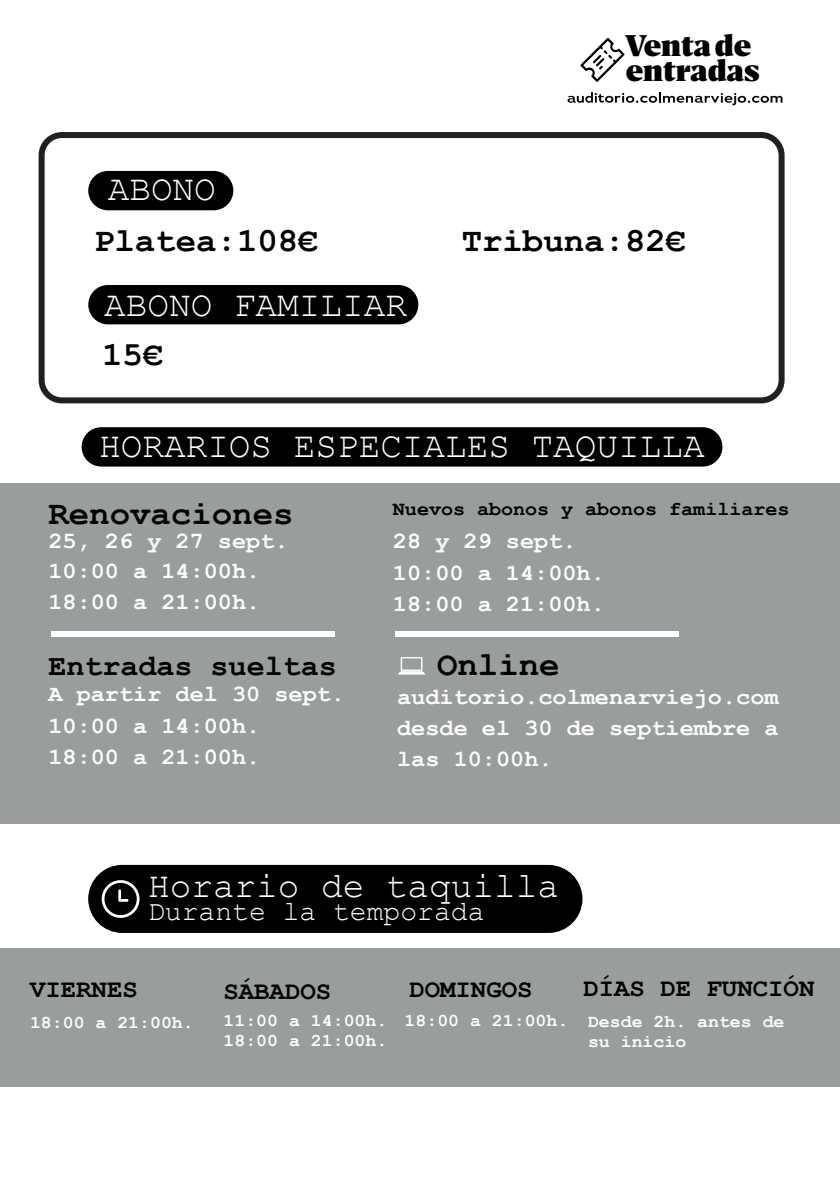
<style>
.page{position:relative;width:840px;height:1191px;background:#fff}
.page>*{position:absolute;margin:0;border:0;box-sizing:border-box;transform-origin:0 0}
.t1{font:36px "Courier New";color:#fff}
.t2{font:700 34px "Courier New";color:#000001}
.t3{font:700 30px "Courier New";color:#000001}
.t4{font:29.4px/24.8px "Corsario VF";color:#000001}
.t5{font:28px "Courier New";color:#fff}
.t6{font:700 25.6px "Courier New";color:#000001}
.t7{font:700 23.2px/31.2px "Courier New";color:#fff}
.t8{font:700 20px "Courier New";color:#000001}
.t9{font:700 18px/20px "Courier New";color:#fff}
</style>
<div class="page">
<div style="left:0;top:484px;width:839px;height:340px;background:#9a9d9e"></div>
<div style="left:51px;top:632px;width:283px;height:5px;background:#fff"></div>
<div style="left:395px;top:632px;width:283px;height:5px;background:#fff"></div>
<div style="left:1px;top:948px;width:838px;height:138px;background:#9a9d9e"></div>
<svg style="left:398px;top:657px;width:27px;height:17px"></svg>
<div style="left:88px;top:285px;width:330px;height:39px;background:#000001;border-radius:20px"></div>
<div style="left:88px;top:171px;width:145px;height:39px;background:#000001;border-radius:20px"></div>
<div style="left:82px;top:427px;width:640px;height:39px;background:#000001;border-radius:20px"></div>
<div style="left:88px;top:865px;width:494px;height:68px;background:#000001;border-radius:34px"></div>
<svg style="left:102px;top:880px;width:37px;height:38px"></svg>
<svg style="left:580px;top:38px;width:44px;height:44px"></svg>
<svg style="left:567px;top:92px;width:215px;height:13px"></svg>
<div style="left:39px;top:132px;width:745px;height:271px;border:6px solid #231f20;border-radius:20px"></div>
<h1 class="t1" style="left:108px;top:167px;width:109px">ABONO</h1>
<p class="t4" style="left:625px;top:34px;width:135px">Venta de entradas</p>
<h2 class="t2" style="left:94px;top:219px;width:226px">Platea:108€</h2>
<h2 class="t2" style="left:461px;top:219px;width:226px">Tribuna:82€</h2>
<h1 class="t1" style="left:104px;top:282px;width:304px">ABONO FAMILIAR</h1>
<h2 class="t2" style="left:102px;top:333px;width:63px">15€</h2>
<h1 class="t1" style="left:99px;top:424px;width:606px">HORARIOS ESPECIALES TAQUILLA</h1>
<h2 class="t2" style="left:48px;top:492px;width:246px">Renovaciones</h2>
<p class="t7" style="left:48px;top:524px;width:241px">25, 26 y 27 sept.<br>10:00 a 14:00h.<br>18:00 a 21:00h.</p>
<p class="t3" style="left:48px;top:647px;width:290px">Entradas sueltas</p>
<p class="t7" style="left:48px;top:677px;width:298px">A partir del 30 sept.<br>10:00 a 14:00h.<br>18:00 a 21:00h.</p>
<p class="t8" style="left:393px;top:497px;width:398px">Nuevos abonos y abonos familiares</p>
<p class="t7" style="left:393px;top:524px;width:213px">28 y 29 sept.<br>10:00 a 14:00h.<br>18:00 a 21:00h.</p>
<h2 class="t2" style="left:437px;top:643px;width:124px">Online</h2>
<p class="t7" style="left:397px;top:680px;width:382px;text-align:justify">auditorio.colmenarviejo.com desde el 30 de septiembre a las 10:00h.</p>
<h1 class="t1" style="left:148px;top:863px;width:412px">Horario de taquilla</h1>
<p class="t5" style="left:148px;top:894px;width:338px">Durante la temporada</p>
<p class="t6" style="left:30px;top:973px;width:109px">VIERNES</p>
<p class="t9" style="left:30px;top:1011px;width:165px">18:00 a 21:00h.</p>
<p class="t6" style="left:223px;top:975px;width:109px">SÁBADOS</p>
<p class="t9" style="left:223px;top:1009px;width:165px">11:00 a 14:00h.<br>18:00 a 21:00h.</p>
<p class="t6" style="left:583px;top:972px;width:232px">DÍAS DE FUNCIÓN</p>
<p class="t6" style="left:409px;top:973px;width:125px">DOMINGOS</p>
<p class="t9" style="left:587px;top:1010px;width:198px;text-indent:-183px">18:00 a 21:00h. Desde 2h. antes de su inicio</p>
</div>
